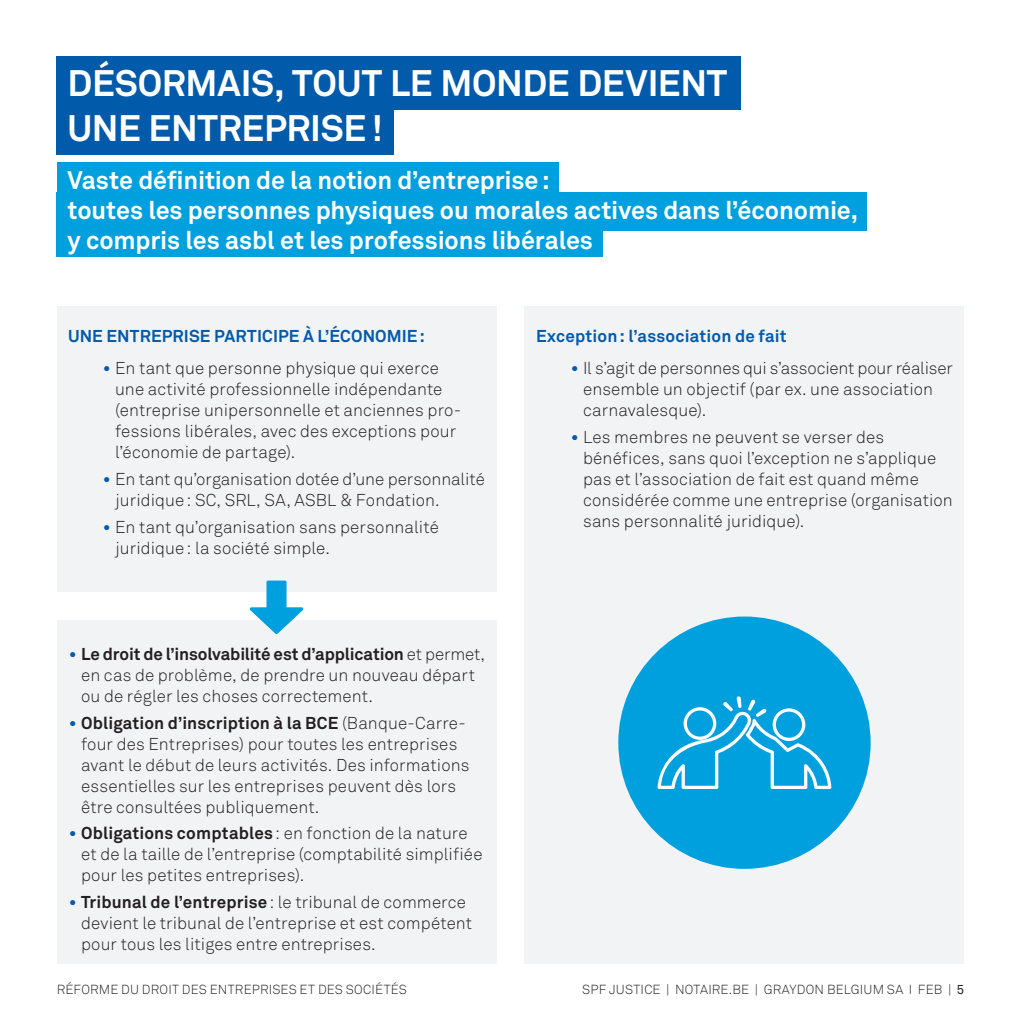
<style>
.page{position:relative;width:1021px;height:1021px;background:#fff}
.page>*{position:absolute;margin:0;border:0;box-sizing:border-box;transform-origin:0 0}
.CODE_TITRE-01{font:700 36.4px/45px "Akkurat";letter-spacing:-.01em;color:#fff}
.CODE_SOUS_TITRE{font:700 25px/30px "Akkurat";letter-spacing:-.005em;color:#fff}
.CODE_BODY_BULLET{font:300 17px/21px "Akkurat";letter-spacing:.005em;color:#231f20}
.CODE_BODY{font:300 17px/21px "Akkurat";letter-spacing:.005em;color:#231f20}
.CODE_TITRE_BODY{font:700 17px "Akkurat";letter-spacing:.01em;color:#015aaa}
.t1{font:300 13px "Akkurat";letter-spacing:.015em;color:#231f20}
.s1{font-size:22px;color:#015aaa}
.s2{font-weight:700}
.s3{font-weight:400}
</style>
<div class="page">
<div style="left:57px;top:57px;width:684px;height:53px;background:#015aaa"></div>
<div style="left:57px;top:104px;width:337px;height:51px;background:#015aaa"></div>
<div style="left:57px;top:162px;width:501px;height:39px;background:#00a0df"></div>
<div style="left:57px;top:192px;width:810px;height:39px;background:#00a0df"></div>
<div style="left:57px;top:223px;width:546px;height:34px;background:#00a0df"></div>
<div style="left:57px;top:306px;width:439px;height:286px;background:#f2f3f4"></div>
<div style="left:57px;top:620px;width:439px;height:343px;background:#f2f3f4"></div>
<div style="left:524px;top:306px;width:440px;height:658px;background:#f2f3f4"></div>
<svg style="left:250px;top:580px;width:53px;height:54px"></svg>
<div style="left:618px;top:616px;width:252px;height:252px;background:#00a0df;border-radius:50%"></div>
<svg style="left:657px;top:696px;width:174px;height:93px"></svg>
<p class="CODE_TITRE-01" style="left:67px;top:61px;width:661px">DÉSORMAIS, TOUT LE MONDE DEVIENT<br>UNE ENTREPRISE!</p>
<p class="CODE_SOUS_TITRE" style="left:67px;top:165px;width:792px">Vaste définition de la notion d’entreprise:<br>toutes les personnes physiques ou morales actives dans l’économie, y compris les asbl et les professions libérales</p>
<p class="CODE_TITRE_BODY" style="left:68px;top:325px;width:358px">UNE ENTREPRISE PARTICIPE À L’ÉCONOMIE:</p>
<p class="CODE_BODY_BULLET" style="left:115px;top:358px;width:347px;text-indent:-13px"><span class="s1">•</span> En tant que personne physique qui exerce une activité professionnelle indépendante (entreprise unipersonnelle et anciennes pro&shy;fessions libérales, avec des exceptions pour l’économie de partage).</p>
<p class="CODE_BODY_BULLET" style="left:115px;top:469px;width:371px;text-indent:-13px"><span class="s1">•</span> En tant qu’organisation dotée d’une personnalité juridique: SC, SRL, SA, ASBL &amp; Fondation.</p>
<p class="CODE_BODY_BULLET" style="left:115px;top:516px;width:325px;text-indent:-13px"><span class="s1">•</span> En tant qu’organisation sans personnalité juridique: la société simple.</p>
<p class="CODE_BODY_BULLET" style="left:81px;top:643px;width:405px;text-indent:-13px"><span class="s1">•</span> <span class="s2">Le droit de l’insolvabilité est d’application</span> et permet, en cas de problème, de prendre un nouveau départ ou de régler les choses correctement.</p>
<p class="CODE_BODY_BULLET" style="left:81px;top:712px;width:390px;text-indent:-13px"><span class="s1">•</span> <span class="s2">Obligation d’inscription à la BCE</span> (Banque-Carre&shy;four des Entreprises) pour toutes les entreprises avant le début de leurs activités. Des informations essentielles sur les entreprises peuvent dès lors être consultées publiquement.</p>
<p class="CODE_BODY_BULLET" style="left:81px;top:823px;width:403px;text-indent:-13px"><span class="s1">•</span> <span class="s2">Obligations comptables</span>: en fonction de la nature et de la taille de l’entreprise (comptabilité simplifiée pour les petites entreprises).</p>
<p class="CODE_BODY_BULLET" style="left:81px;top:891px;width:392px;text-indent:-13px"><span class="s1">•</span> <span class="s2">Tribunal de l’entreprise</span>: le tribunal de commerce devient le tribunal de l’entreprise et est compétent pour tous les litiges entre entreprises.</p>
<p class="CODE_TITRE_BODY" style="left:536px;top:325px;width:252px">Exception: l’association de fait</p>
<p class="CODE_BODY" style="left:583px;top:358px;width:371px;text-indent:-13px"><span class="s1">•</span> Il s’agit de personnes qui s’associent pour réaliser ensemble un objectif (par ex. une association carnavalesque).</p>
<p class="CODE_BODY" style="left:583px;top:427px;width:371px;text-indent:-13px"><span class="s1">•</span> Les membres ne peuvent se verser des bénéfices, sans quoi l’exception ne s’applique pas et l’association de fait est quand même considérée comme une entreprise (organisation sans personnalité juridique).</p>
<p class="t1" style="left:57px;top:982px;width:352px">RÉFORME DU DROIT DES ENTREPRISES ET DES SOCIÉTÉS</p>
<p class="t1" style="left:582px;top:982px;width:383px">SPF JUSTICE | NOTAIRE.BE | GRAYDON BELGIUM SA I FEB | <span class="s3">5</span></p>
</div>
